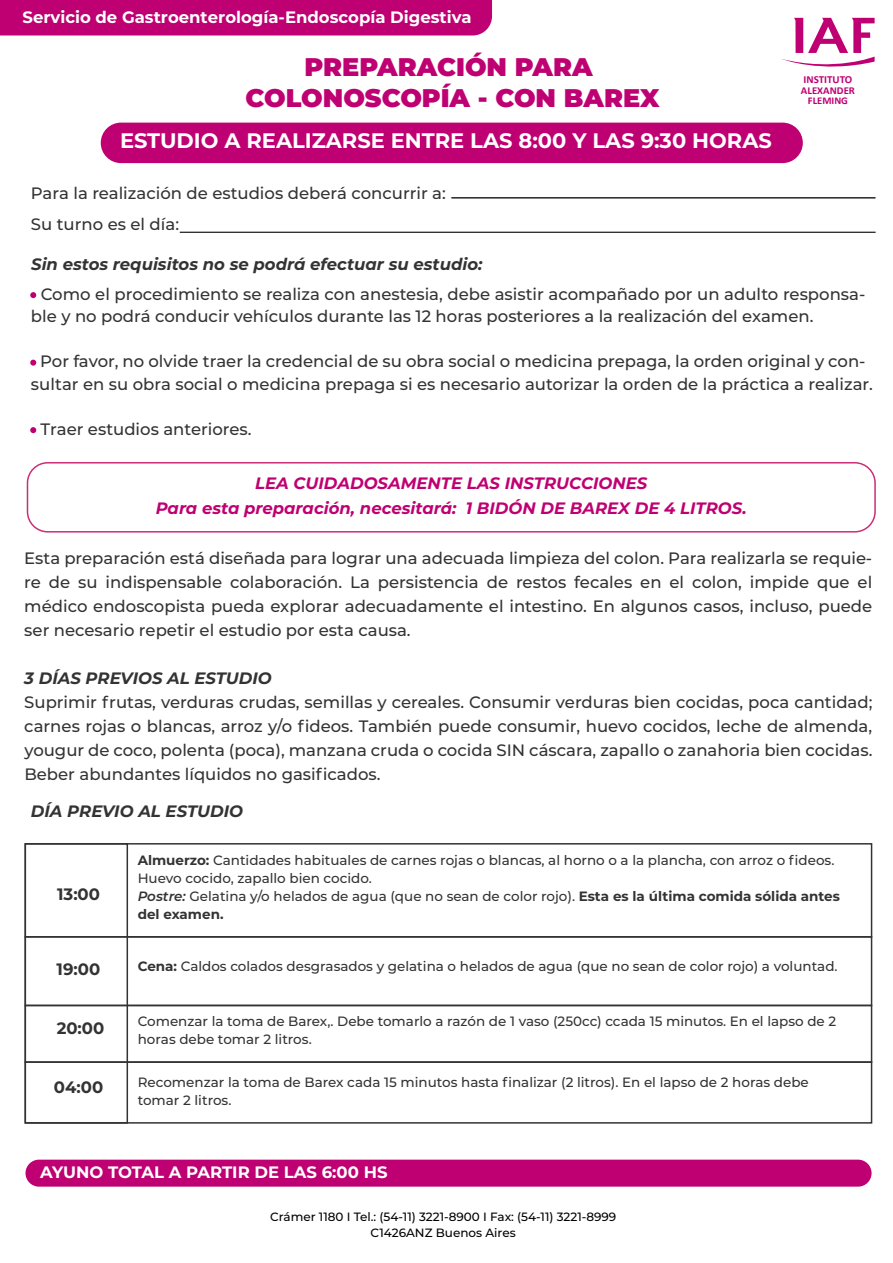
<style>
.page{position:relative;width:893px;height:1263px;background:#fff}
.page>*{position:absolute;margin:0;border:0;box-sizing:border-box;transform-origin:0 0}
.t1{font:900 25.5px/30.6px "Montserrat";color:#bf0072;text-align:center}
.t2{font:700 21px "Montserrat";color:#fff}
.t3{font:500 16.5px/24px "Montserrat";color:#333}
.t4{font:italic 700 16.5px/25.5px "Montserrat";color:#bf0072;text-align:center}
.t5{font:italic 700 16.5px "Montserrat";color:#333}
.t6{font:700 16.5px "Montserrat";color:#fff}
.t7{font:700 16.5px "Montserrat";color:#333}
.t8{font:500 13.5px/18px "Montserrat";color:#333}
.t9{font:500 12px/16.5px "Montserrat";color:#000;text-align:center}
.t10{font:700 10.8px "Calibri";color:#bf0072}
.t11{font:700 10.5px "Calibri";color:#bf0072}
.t12{font:700 10.35px "Calibri";color:#bf0072}
.s1{font-weight:700}
.s2{font-weight:600;font-style:italic}
</style>
<div class="page">
<div style="left:101px;top:123px;width:702px;height:40px;background:#bf0072;border-radius:20px"></div>
<div style="left:452px;top:197px;width:423px;height:1px;border:1px solid #333"></div>
<div style="left:180px;top:232px;width:695px;height:1px;border:1px solid #333"></div>
<div style="left:27px;top:462px;width:849px;height:71px;border:2px solid #cc2d76;border-radius:20px"></div>
<div style="left:25px;top:843px;width:103px;height:281px;border:2px solid #333"></div>
<div style="left:25px;top:843px;width:847px;height:94px;border:2px solid #333"></div>
<div style="left:25px;top:936px;width:847px;height:70px;border:2px solid #333"></div>
<div style="left:25px;top:1005px;width:847px;height:58px;border:2px solid #333"></div>
<div style="left:25px;top:1061px;width:847px;height:63px;border:2px solid #333"></div>
<div style="left:26px;top:1160px;width:846px;height:27px;background:#bf0072;border-radius:14px"></div>
<svg style="left:30px;top:292px;width:6px;height:6px"></svg>
<svg style="left:30px;top:360px;width:6px;height:6px"></svg>
<svg style="left:30px;top:427px;width:6px;height:6px"></svg>
<div style="left:0;top:0;width:492px;height:36px;background:#bf0072"></div>
<svg style="left:782px;top:18px;width:93px;height:49px"></svg>
<p class="t6" style="left:22px;top:5px;width:451px">Servicio de Gastroenterología-Endoscopía Digestiva</p>
<h1 class="t1" style="left:245px;top:50px;width:416px">PREPARACIÓN PARA<br>COLONOSCOPÍA - CON BAREX</h1>
<p class="t2" style="left:120px;top:126px;width:653px">ESTUDIO A REALIZARSE ENTRE LAS 8:00 Y LAS 9:30 HORAS</p>
<p class="t3" style="left:31px;top:176px;width:416px;line-height:31.5px">Para la realización de estudios deberá concurrir a:<br>Su turno es el día:</p>
<p class="t5" style="left:31px;top:252px;width:453px">Sin estos requisitos no se podrá efectuar su estudio:</p>
<p class="t10" style="left:803px;top:75px;width:50px">INSTITUTO</p>
<p class="t11" style="left:801px;top:86px;width:55px">ALEXANDER</p>
<p class="t12" style="left:808px;top:96px;width:42px">FLEMING</p>
<p class="t3" style="left:31px;top:282px;width:836px;line-height:22.5px">• Como el procedimiento se realiza con anestesia, debe asistir acompañado por un adulto responsa&shy;ble y no podrá conducir vehículos durante las 12 horas posteriores a la realización del examen.</p>
<p class="t3" style="left:31px;top:349px;width:843px;line-height:22.5px">• Por favor, no olvide traer la credencial de su obra social o medicina prepaga, la orden original y con&shy;sultar en su obra social o medicina prepaga si es necesario autorizar la orden de la práctica a realizar.</p>
<p class="t3" style="left:31px;top:416px;width:222px">• Traer estudios anteriores.</p>
<p class="t4" style="left:156px;top:469px;width:593px">LEA CUIDADOSAMENTE LAS INSTRUCCIONES<br>Para esta preparación, necesitará: 1 BIDÓN DE BAREX DE 4 LITROS.</p>
<p class="t3" style="left:24px;top:545px;width:849px;text-align:justify">Esta preparación está diseñada para lograr una adecuada limpieza del colon. Para realizarla se requie&shy;re de su indispensable colaboración. La persistencia de restos fecales en el colon, impide que el médico endoscopista pueda explorar adecuadamente el intestino. En algunos casos, incluso, puede ser necesario repetir el estudio por esta causa.</p>
<p class="t5" style="left:24px;top:666px;width:249px">3 DÍAS PREVIOS AL ESTUDIO</p>
<p class="t3" style="left:24px;top:689px;width:850px;text-align:justify">Suprimir frutas, verduras crudas, semillas y cereales. Consumir verduras bien cocidas, poca cantidad; carnes rojas o blancas, arroz y/o fideos. También puede consumir, huevo cocidos, leche de almenda, yougur de coco, polenta (poca), manzana cruda o cocida SIN cáscara, zapallo o zanahoria bien cocidas.<br>Beber abundantes líquidos no gasificados.</p>
<p class="t5" style="left:31px;top:799px;width:214px">DÍA PREVIO AL ESTUDIO</p>
<p class="t7" style="left:57px;top:882px;width:44px">13:00</p>
<p class="t7" style="left:57px;top:957px;width:45px">19:00</p>
<p class="t7" style="left:57px;top:1017px;width:49px">20:00</p>
<p class="t7" style="left:54px;top:1076px;width:51px">04:00</p>
<p class="t8" style="left:138px;top:851px;width:704px"><span class="s1">Almuerzo:</span> Cantidades habituales de carnes rojas o blancas, al horno o a la plancha, con arroz o fideos.<br>Huevo cocido, zapallo bien cocido.<br><span class="s2">Postre:</span> Gelatina y/o helados de agua (que no sean de color rojo). <span class="s1">Esta es la última comida sólida antes del examen.</span></p>
<p class="t8" style="left:138px;top:957px;width:701px"><span class="s1">Cena:</span> Caldos colados desgrasados y gelatina o helados de agua (que no sean de color rojo) a voluntad.</p>
<p class="t8" style="left:138px;top:1011px;width:700px">Comenzar la toma de Barex,. Debe tomarlo a razón de 1 vaso (250cc) ccada 15 minutos. En el lapso de 2 horas debe tomar 2 litros.</p>
<p class="t8" style="left:138px;top:1072px;width:673px">Recomenzar la toma de Barex cada 15 minutos hasta finalizar (2 litros). En el lapso de 2 horas debe tomar 2 litros.</p>
<p class="t6" style="left:40px;top:1160px;width:349px">AYUNO TOTAL A PARTIR DE LAS 6:00 HS</p>
<p class="t9" style="left:270px;top:1208px;width:348px">Crámer 1180 I Tel.: (54-11) 3221-8900 I Fax: (54-11) 3221-8999<br>C1426ANZ Buenos Aires</p>
</div>
